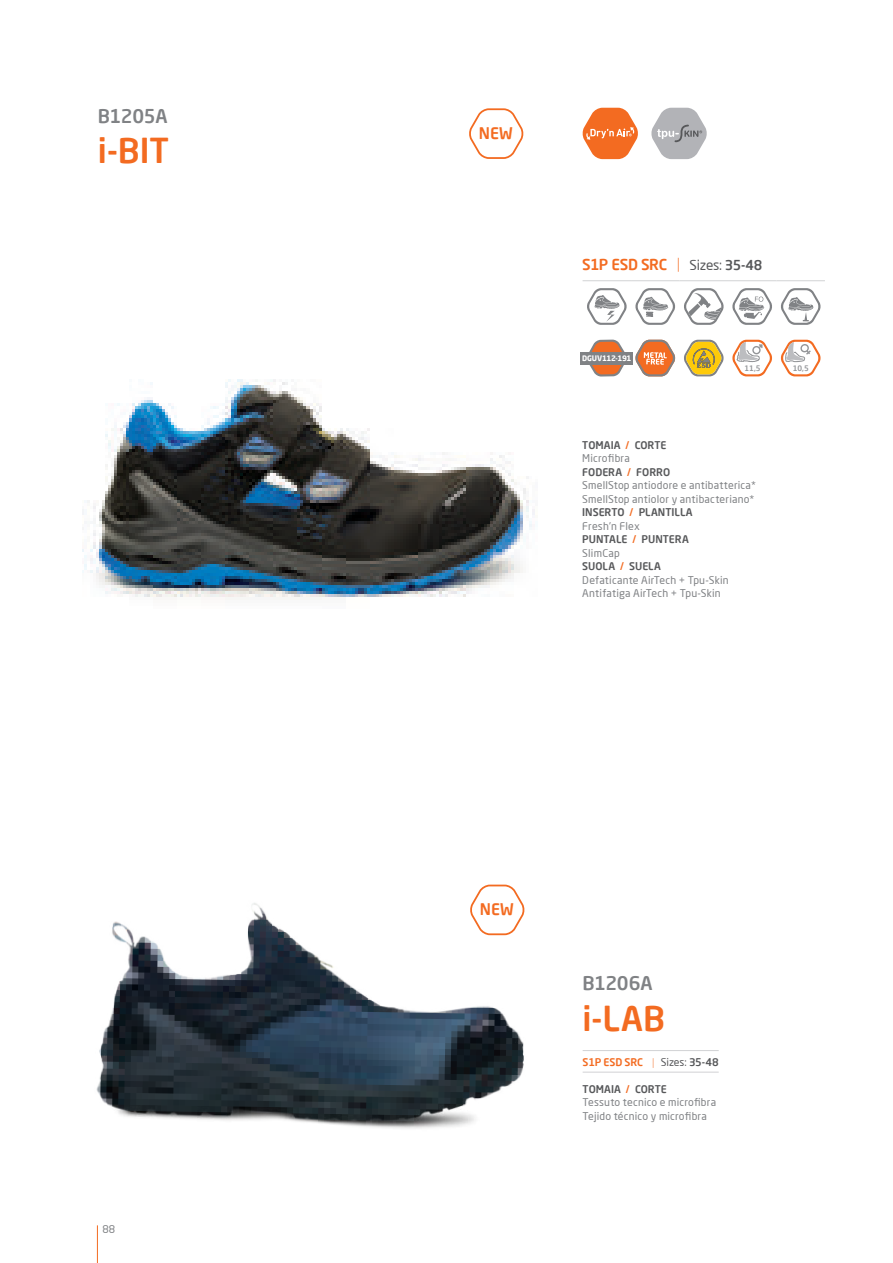
<style>
.page{position:relative;width:893px;height:1263px;background:#fff}
.page>*{position:absolute;margin:0;border:0;box-sizing:border-box;transform-origin:0 0}
.t1{font:500 33.75px "Neo Sans Pro";letter-spacing:.005em;color:#f36b21}
.t2{font:500 18.75px "Neo Sans Pro";letter-spacing:-.015em;color:#808285}
.t3{font:500 15.75px "Neo Sans Pro";color:#f36b21}
.t4{font:500 15px "Neo Sans Pro";letter-spacing:-.02em;color:#f36b21}
.t5{font:10.5px/13.5px "Neo Sans Pro";letter-spacing:.02em;color:#808285}
.t6{font:500 10.5px "Neo Sans Pro";letter-spacing:-.005em;color:#f36b21}
.t7{font:700 7.5px "Neo Sans Pro";letter-spacing:-.035em;color:#fff}
.t8{font:500 7.5px "Neo Sans Pro";color:#939598}
.s1{font-weight:300}
.s2{font-weight:400;font-size:13.5px;color:#57585a}
.s3{font-size:13.5px;color:#57585a}
.s4{font-weight:500;color:#57585a}
.s5{font-weight:500;color:#f36b21}
.s6{font-weight:400;color:#57585a}
.s7{color:#57585a}
</style>
<div class="page">
<hr style="left:97px;top:1225px;width:1px;height:38px;background:#f36b21">
<hr style="left:583px;top:1050px;width:136px;height:1px;background:#d1d2d4">
<hr style="left:583px;top:1072px;width:136px;height:1px;background:#d1d2d4">
<hr style="left:583px;top:280px;width:48px;height:1px;background:#d1d2d4">
<hr style="left:631px;top:280px;width:48px;height:1px;background:#d1d2d4">
<hr style="left:679px;top:280px;width:49px;height:1px;background:#d1d2d4">
<hr style="left:728px;top:280px;width:48px;height:1px;background:#d1d2d4">
<hr style="left:776px;top:280px;width:49px;height:1px;background:#d1d2d4">
<svg style="left:587px;top:288px;width:40px;height:37px"></svg>
<svg style="left:635px;top:288px;width:40px;height:37px"></svg>
<svg style="left:684px;top:288px;width:40px;height:37px"></svg>
<svg style="left:732px;top:288px;width:40px;height:37px"></svg>
<svg style="left:781px;top:288px;width:40px;height:37px"></svg>
<svg style="left:589px;top:340px;width:36px;height:37px"></svg>
<div style="left:580px;top:352px;width:53px;height:13px;background:#808285"></div>
<svg style="left:635px;top:340px;width:40px;height:36px"></svg>
<svg style="left:684px;top:340px;width:40px;height:36px"></svg>
<svg style="left:732px;top:340px;width:40px;height:36px"></svg>
<svg style="left:781px;top:340px;width:40px;height:36px"></svg>
<svg style="left:469px;top:108px;width:55px;height:51px"></svg>
<img style="left:96px;top:884px;width:429px;height:245px">
<img style="left:83px;top:379px;width:452px;height:221px">
<svg style="left:582px;top:108px;width:56px;height:51px"></svg>
<svg style="left:651px;top:108px;width:56px;height:51px"></svg>
<h2 class="t2" style="left:98px;top:104px;width:71px">B1205A</h2>
<h1 class="t1" style="left:98px;top:129px;width:73px">i-BIT</h1>
<p class="t5" style="left:102px;top:1222px;width:14px">88</p>
<h3 class="t3" style="left:479px;top:123px;width:35px">NEW</h3>
<h3 class="t4" style="left:582px;top:255px;width:182px">S1P ESD SRC <span class="s1">|</span> <span class="s2">Sizes:</span> <span class="s3">35-48</span></h3>
<p class="t7" style="left:582px;top:354px;width:51px">DGUV112-191</p>
<p class="t8" style="left:744px;top:363px;width:18px">11,5</p>
<p class="t8" style="left:793px;top:363px;width:18px">10,5</p>
<p class="t5" style="left:582px;top:438px;width:175px"><span class="s4">TOMAIA</span> <span class="s5">/</span> <span class="s4">CORTE<br></span>Microfibra<br><span class="s4">FODERA</span> <span class="s5">/</span> <span class="s4">FORRO<br></span>SmellStop antiodore e antibatterica*<br>SmellStop antiolor y antibacteriano*<br><span class="s4">INSERTO</span> <span class="s5">/</span> <span class="s4">PLANTILLA<br></span>Fresh’n Flex<br><span class="s4">PUNTALE</span> <span class="s5">/</span> <span class="s4">PUNTERA<br></span>SlimCap<br><span class="s4">SUOLA</span> <span class="s5">/</span> <span class="s4">SUELA<br></span>Defaticante AirTech + Tpu-Skin<br>Antifatiga AirTech + Tpu-Skin</p>
<h3 class="t3" style="left:480px;top:899px;width:35px">NEW</h3>
<h2 class="t2" style="left:582px;top:972px;width:72px">B1206A</h2>
<h1 class="t1" style="left:582px;top:997px;width:84px">i-LAB</h1>
<p class="t6" style="left:583px;top:1055px;width:138px">S1P ESD SRC <span class="s1">|</span> <span class="s6">Sizes:</span> <span class="s7">35-48</span></p>
<p class="t5" style="left:583px;top:1082px;width:135px"><span class="s4">TOMAIA</span> <span class="s5">/</span> <span class="s4">CORTE<br></span>Tessuto tecnico e microfibra<br>Tejido técnico y microfibra</p>
</div>
